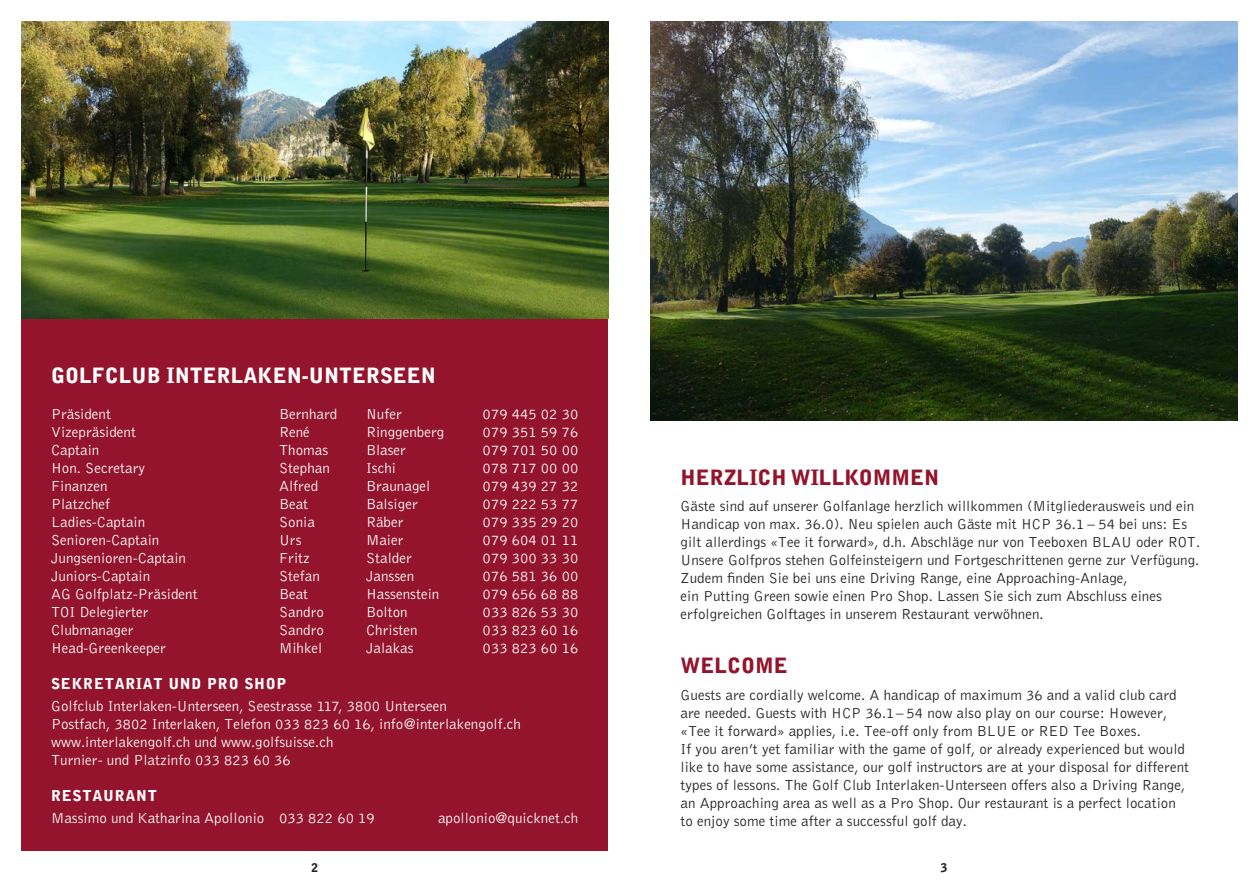
<style>
.page{position:relative;width:1259px;height:893px;background:#fff}
.page>*{position:absolute;margin:0;border:0;box-sizing:border-box;transform-origin:0 0}
.t1{font:900 21px "Bell Gothic Std";color:#fff}
.t2{font:900 21px "Bell Gothic Std";color:#93142c}
.t3{font:300 15px/18px "Bell Gothic Std";color:#231f20}
.t4{font:300 15px/18px "Bell Gothic Std";color:#fff}
.t5{font:900 15px "Bell Gothic Std";letter-spacing:.05em;color:#fff}
.t6{font:900 12px "Bell Gothic Std";color:#231f20}
</style>
<div class="page">
<img style="left:651px;top:21px;width:586px;height:400px">
<div style="left:21px;top:298px;width:587px;height:552px;background:#93142c"></div>
<img style="left:21px;top:21px;width:587px;height:298px">
<h1 class="t1" style="left:51px;top:363px;width:386px">GOLFCLUB INTERLAKEN-UNTERSEEN</h1>
<p class="t4" style="left:51px;top:405px;width:61px">Präsident</p>
<p class="t4" style="left:279px;top:405px;width:60px">Bernhard</p>
<p class="t4" style="left:366px;top:405px;width:37px">Nufer</p>
<p class="t4" style="left:482px;top:405px;width:97px">079 445 02 30</p>
<p class="t4" style="left:51px;top:423px;width:86px">Vizepräsident</p>
<p class="t4" style="left:279px;top:423px;width:32px">René</p>
<p class="t4" style="left:366px;top:423px;width:80px">Ringgenberg</p>
<p class="t4" style="left:482px;top:423px;width:97px">079 351 59 76</p>
<p class="t4" style="left:51px;top:441px;width:50px">Captain</p>
<p class="t4" style="left:279px;top:441px;width:51px">Thomas</p>
<p class="t4" style="left:366px;top:441px;width:42px">Blaser</p>
<p class="t4" style="left:482px;top:441px;width:97px">079 701 50 00</p>
<p class="t4" style="left:51px;top:459px;width:96px">Hon. Secretary</p>
<p class="t4" style="left:279px;top:459px;width:52px">Stephan</p>
<p class="t4" style="left:366px;top:459px;width:31px">Ischi</p>
<p class="t4" style="left:482px;top:459px;width:97px">078 717 00 00</p>
<p class="t4" style="left:51px;top:477px;width:58px">Finanzen</p>
<p class="t4" style="left:279px;top:477px;width:41px">Alfred</p>
<p class="t4" style="left:366px;top:477px;width:66px">Braunagel</p>
<p class="t4" style="left:482px;top:477px;width:97px">079 439 27 32</p>
<p class="t4" style="left:51px;top:495px;width:61px">Platzchef</p>
<p class="t4" style="left:279px;top:495px;width:31px">Beat</p>
<p class="t4" style="left:366px;top:495px;width:53px">Balsiger</p>
<p class="t4" style="left:482px;top:495px;width:97px">079 222 53 77</p>
<p class="t4" style="left:51px;top:513px;width:96px">Ladies-Captain</p>
<p class="t4" style="left:279px;top:513px;width:37px">Sonia</p>
<p class="t4" style="left:366px;top:513px;width:39px">Räber</p>
<p class="t4" style="left:482px;top:513px;width:97px">079 335 29 20</p>
<p class="t4" style="left:51px;top:531px;width:110px">Senioren-Captain</p>
<p class="t4" style="left:279px;top:531px;width:24px">Urs</p>
<p class="t4" style="left:366px;top:531px;width:39px">Maier</p>
<p class="t4" style="left:482px;top:531px;width:97px">079 604 01 11</p>
<p class="t4" style="left:51px;top:549px;width:136px">Jungsenioren-Captain</p>
<p class="t4" style="left:279px;top:549px;width:32px">Fritz</p>
<p class="t4" style="left:366px;top:549px;width:47px">Stalder</p>
<p class="t4" style="left:482px;top:549px;width:97px">079 300 33 30</p>
<p class="t4" style="left:51px;top:567px;width:101px">Juniors-Captain</p>
<p class="t4" style="left:279px;top:567px;width:42px">Stefan</p>
<p class="t4" style="left:366px;top:567px;width:50px">Janssen</p>
<p class="t4" style="left:482px;top:567px;width:97px">076 581 36 00</p>
<p class="t4" style="left:51px;top:585px;width:148px">AG Golfplatz-Präsident</p>
<p class="t4" style="left:279px;top:585px;width:31px">Beat</p>
<p class="t4" style="left:366px;top:585px;width:75px">Hassenstein</p>
<p class="t4" style="left:482px;top:585px;width:97px">079 656 68 88</p>
<p class="t4" style="left:51px;top:603px;width:99px">TOI Delegierter</p>
<p class="t4" style="left:279px;top:603px;width:46px">Sandro</p>
<p class="t4" style="left:366px;top:603px;width:43px">Bolton</p>
<p class="t4" style="left:482px;top:603px;width:97px">033 826 53 30</p>
<p class="t4" style="left:51px;top:621px;width:84px">Clubmanager</p>
<p class="t4" style="left:279px;top:621px;width:46px">Sandro</p>
<p class="t4" style="left:366px;top:621px;width:53px">Christen</p>
<p class="t4" style="left:482px;top:621px;width:97px">033 823 60 16</p>
<p class="t4" style="left:51px;top:639px;width:116px">Head-Greenkeeper</p>
<p class="t4" style="left:279px;top:639px;width:45px">Mihkel</p>
<p class="t4" style="left:366px;top:639px;width:49px">Jalakas</p>
<p class="t4" style="left:482px;top:639px;width:97px">033 823 60 16</p>
<p class="t5" style="left:51px;top:675px;width:237px">SEKRETARIAT UND PRO SHOP</p>
<p class="t4" style="left:51px;top:697px;width:471px">Golfclub Interlaken-Unterseen, Seestrasse 117, 3800 Unterseen<br>Postfach, 3802 Interlaken, Telefon 033 823 60 16, info@interlakengolf.ch www.interlakengolf.ch und www.golfsuisse.ch<br>Turnier- und Platzinfo 033 823 60 36</p>
<p class="t5" style="left:51px;top:787px;width:107px">RESTAURANT</p>
<p class="t4" style="left:51px;top:810px;width:325px">Massimo und Katharina Apollonio 033 822 60 19</p>
<p class="t4" style="left:438px;top:810px;width:142px">apollonio@quicknet.ch</p>
<h1 class="t2" style="left:680px;top:465px;width:260px">HERZLICH WILLKOMMEN</h1>
<p class="t3" style="left:680px;top:498px;width:521px">Gäste sind auf unserer Golfanlage herzlich willkommen (Mitgliederausweis und ein Handicap von max. 36.0). Neu spielen auch Gäste mit HCP 36.1 – 54 bei uns: Es gilt allerdings «Tee it forward», d.h. Abschläge nur von Teeboxen BLAU oder ROT.<br>Unsere Golfpros stehen Golfeinsteigern und Fortgeschrittenen gerne zur Verfügung.<br>Zudem finden Sie bei uns eine Driving Range, eine Approaching-Anlage,<br>ein Putting Green sowie einen Pro Shop. Lassen Sie sich zum Abschluss eines erfolgreichen Golftages in unserem Restaurant verwöhnen.</p>
<h1 class="t2" style="left:680px;top:653px;width:109px">WELCOME</h1>
<p class="t3" style="left:680px;top:686px;width:510px">Guests are cordially welcome. A handicap of maximum 36 and a valid club card are needed. Guests with HCP 36.1– 54 now also play on our course: However, «Tee it forward» applies, i.e. Tee-off only from BLUE or RED Tee Boxes.<br>If you aren’t yet familiar with the game of golf, or already experienced but would like to have some assistance, our golf instructors are at your disposal for different types of lessons. The Golf Club Interlaken-Unterseen offers also a Driving Range, an Approaching area as well as a Pro Shop. Our restaurant is a perfect location to enjoy some time after a successful golf day.</p>
<p class="t6" style="left:311px;top:861px;width:8px">2</p>
<p class="t6" style="left:941px;top:861px;width:8px">3</p>
</div>
